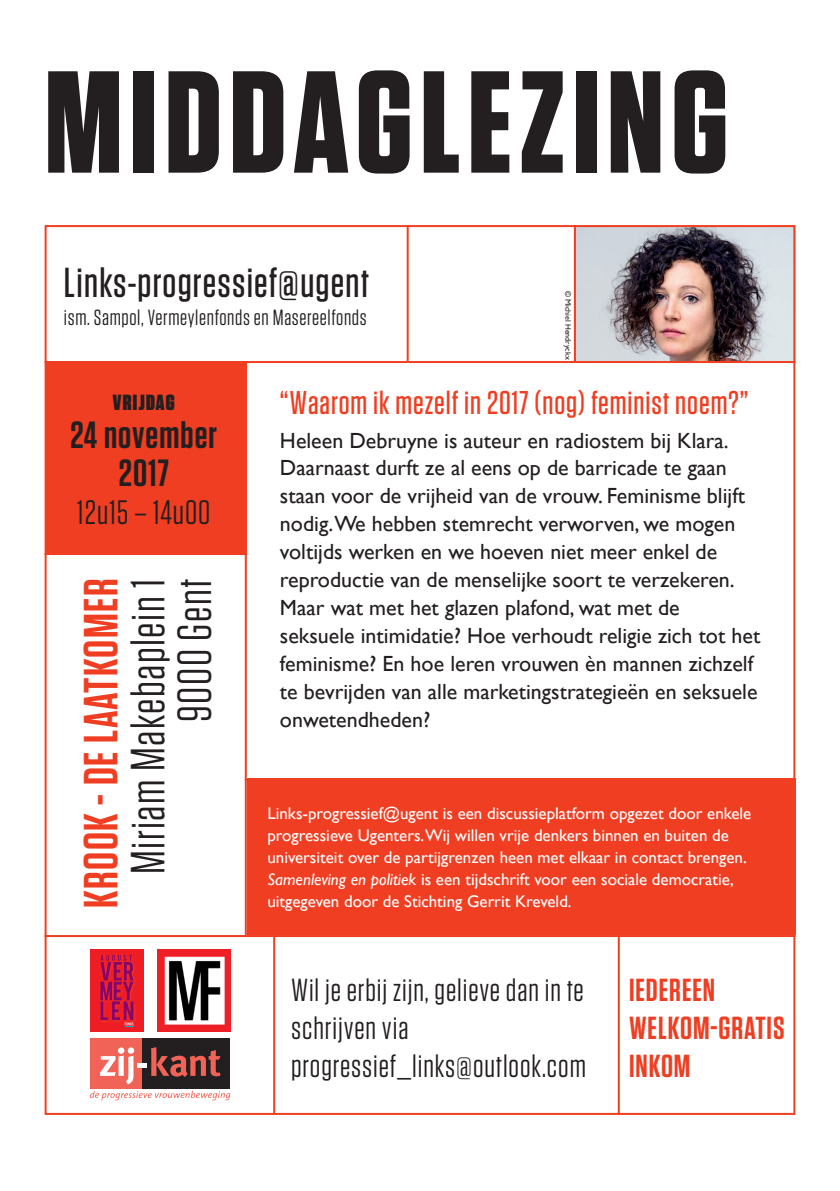
<style>
.page{position:relative;width:840px;height:1191px;background:#fff}
.page>*{position:absolute;margin:0;border:0;box-sizing:border-box;transform-origin:0 0}
.t1{font:700 144.8px "Tungsten";letter-spacing:.05em;color:#231f20}
.t2{font:47.8px/46.8px "Tungsten";letter-spacing:.03em;color:#231f20;text-align:right}
.t3{font:600 47.8px "Tungsten";letter-spacing:.03em;color:#ef3e22}
.t4{font:500 41.8px "Tungsten";letter-spacing:.03em;color:#231f20}
.t5{font:600 37.8px/37.8px "Tungsten";letter-spacing:.03em;color:#231f20;text-align:center}
.t6{font:33.8px "Tungsten";letter-spacing:.03em;color:#231f20}
.t7{font:500 32.8px "Tungsten";letter-spacing:.03em;color:#ef3e22}
.t8{font:31.8px/37.8px "Tungsten";letter-spacing:.03em;color:#231f20}
.t9{font:600 31.8px/37.8px "Tungsten";letter-spacing:.03em;color:#ef3e22}
.t10{font:22px/27.8px "Gill Sans";color:#231f20}
.t11{font:22px "Tungsten";letter-spacing:.03em;color:#231f20}
.t12{font:900 22px "Tungsten";letter-spacing:.06em;color:#231f20}
.t13{font:17px/22px "Gill Sans";color:#fff}
.t14{font:8px "Gill Sans";color:#231f20}
.s1{font-style:italic}
</style>
<div class="page">
<img style="left:575px;top:228px;width:216px;height:133px">
<div style="left:47px;top:361px;width:200px;height:194px;background:#ef3e22"></div>
<hr style="left:45px;top:361px;width:749px;height:2px;background:#ef3e22">
<hr style="left:406px;top:225px;width:2px;height:136px;background:#ef3e22">
<hr style="left:573px;top:225px;width:2px;height:136px;background:#ef3e22">
<hr style="left:45px;top:935px;width:749px;height:2px;background:#ef3e22">
<hr style="left:245px;top:363px;width:2px;height:572px;background:#ef3e22">
<hr style="left:45px;top:553px;width:202px;height:2px;background:#ef3e22">
<div style="left:247px;top:779px;width:547px;height:156px;background:#ef3e22"></div>
<hr style="left:273px;top:937px;width:2px;height:178px;background:#ef3e22">
<hr style="left:617px;top:937px;width:2px;height:178px;background:#ef3e22">
<img style="left:158px;top:949px;width:72px;height:82px">
<div style="left:90px;top:949px;width:54px;height:82px;background:#ee1d23"></div>
<img style="left:133px;top:1003px;width:2px;height:20px">
<svg style="left:100px;top:955px;width:33px;height:72px"></svg>
<svg style="left:90px;top:1091px;width:140px;height:9px"></svg>
<div style="left:90px;top:1039px;width:52px;height:50px;background:#f06356"></div>
<div style="left:142px;top:1039px;width:88px;height:50px;background:#231f20"></div>
<svg style="left:100px;top:1047px;width:120px;height:37px"></svg>
<h1 class="t1" style="left:45px;top:45px;width:685px">MIDDAGLEZING</h1>
<h3 class="t4" style="left:64px;top:261px;width:306px">Links-progressief@ugent</h3>
<p class="t11" style="left:64px;top:306px;width:304px">ism. Sampol, Vermeylenfonds en Masereelfonds</p>
<p class="t14" style="left:572px;top:291px;width:70px;rotate:90deg">© Michiel Hendryckx</p>
<p class="t12" style="left:113px;top:390px;width:63px">VRIJDAG</p>
<h3 class="t5" style="left:70px;top:417px;width:148px">24 november<br>2017</h3>
<h3 class="t6" style="left:77px;top:494px;width:135px">12u15 – 14u00</h3>
<h2 class="t3" style="left:76px;top:908px;width:331px;rotate:-90deg">KROOK - DE LAATKOMER</h2>
<h2 class="t2" style="left:125px;top:874px;width:297px;rotate:-90deg">Miriam Makebaplein 1<br>9000 Gent</h2>
<h3 class="t7" style="left:280px;top:385px;width:469px">“Waarom ik mezelf in 2017 (nog) feminist noem?”</h3>
<p class="t10" style="left:280px;top:426px;width:481px">Heleen Debruyne is auteur en radiostem bij Klara.<br>Daarnaast durft ze al eens op de barricade te gaan staan voor de vrijheid van de vrouw. Feminisme blijft nodig.We hebben stemrecht verworven, we mogen voltijds werken en we hoeven niet meer enkel de reproductie van de menselijke soort te verzekeren.<br>Maar wat met het glazen plafond, wat met de<br>seksuele intimidatie? Hoe verhoudt religie zich tot het feminisme? En hoe leren vrouwen èn mannen zichzelf te bevrijden van alle marketingstrategieën en seksuele onwetendheden?</p>
<p class="t13" style="left:267px;top:802px;width:485px">Links-progressief@ugent is een discussieplatform opgezet door enkele progressieve Ugenters.Wij willen vrije denkers binnen en buiten de universiteit over de partijgrenzen heen met elkaar in contact brengen.<br><span class="s1">Samenleving en politiek</span> is een tijdschrift voor een sociale democratie, uitgegeven door de Stichting Gerrit Kreveld.</p>
<h3 class="t8" style="left:291px;top:971px;width:296px">Wil je erbij zijn, gelieve dan in te schrijven via progressief_links@outlook.com</h3>
<h3 class="t9" style="left:628px;top:972px;width:157px">IEDEREEN<br>WELKOM-GRATIS<br>INKOM</h3>
</div>
